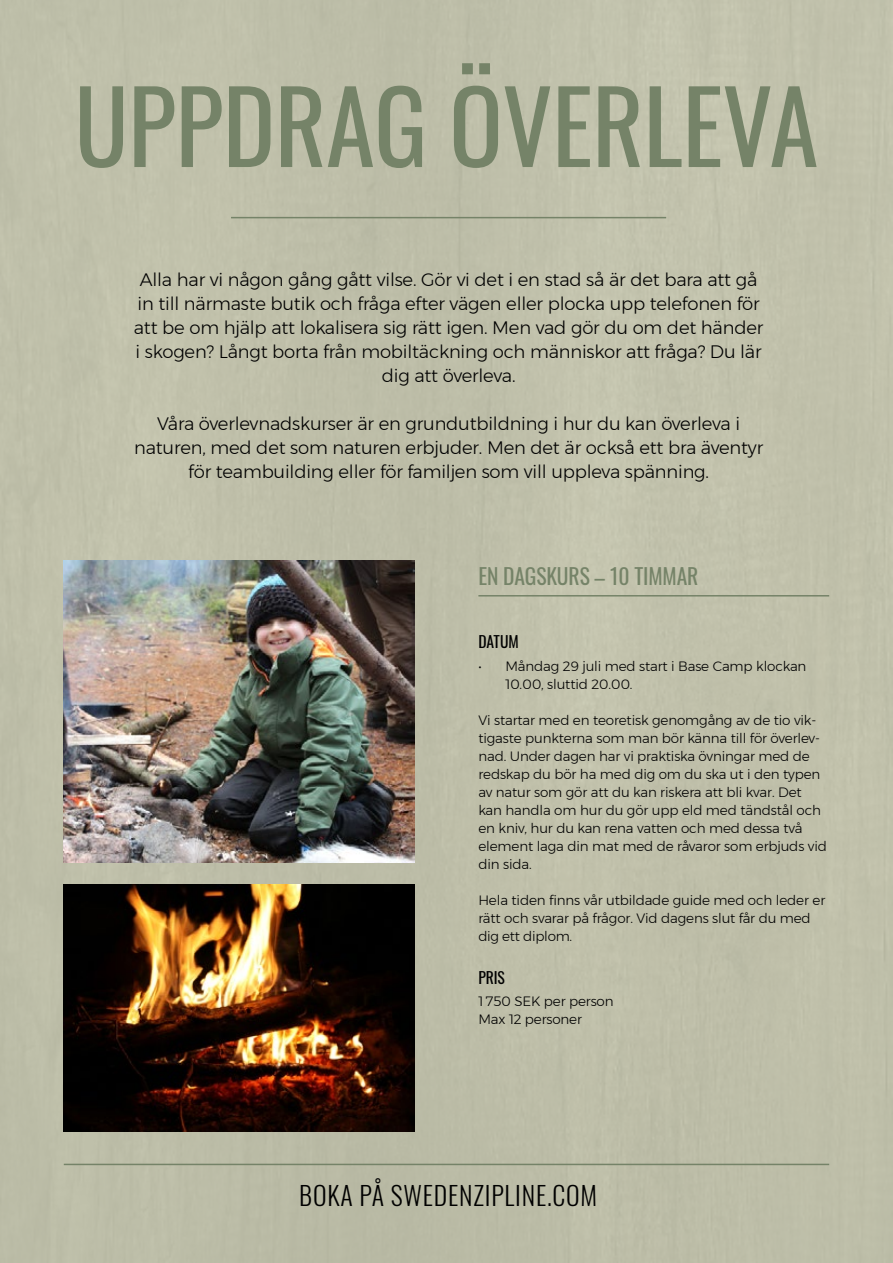
<style>
.page{position:relative;width:893px;height:1263px;background:#bfbfaa}
.page>*{position:absolute;margin:0;border:0;box-sizing:border-box;transform-origin:0 0}
.t1{font:99.6px "Oswald";letter-spacing:-.005em;color:#758368}
.t2{font:300 25.8px "Oswald";letter-spacing:.03em;color:#000}
.t3{font:21.6px "Oswald";letter-spacing:-.005em;color:#758368}
.t4{font:300 18px/24px "Montserrat";letter-spacing:-.01em;color:#000;text-align:center}
.t5{font:15.6px "Oswald";letter-spacing:-.005em;color:#000}
.t6{font:300 13.5px/18px "Montserrat";letter-spacing:-.01em;color:#000}
</style>
<div class="page">
<hr style="left:231px;top:217px;width:435px;height:1px;background:#758368">
<hr style="left:64px;top:1164px;width:765px;height:1px;background:#758368">
<img style="left:64px;top:561px;width:351px;height:301px">
<hr style="left:478px;top:595px;width:351px;height:1px;background:#758368">
<img style="left:64px;top:884px;width:351px;height:248px">
<h1 class="t1" style="left:75px;top:38px;width:745px">UPPDRAG ÖVERLEVA</h1>
<p class="t4" style="left:134px;top:267px;width:631px">Alla har vi någon gång gått vilse. Gör vi det i en stad så är det bara att gå in till närmaste butik och fråga efter vägen eller plocka upp telefonen för att be om hjälp att lokalisera sig rätt igen. Men vad gör du om det händer i skogen? Långt borta från mobiltäckning och människor att fråga? Du lär dig att överleva.</p>
<h3 class="t4" style="left:134px;top:411px;width:631px">Våra överlevnadskurser är en grundutbildning i hur du kan överleva i naturen, med det som naturen erbjuder. Men det är också ett bra äventyr för teambuilding eller för familjen som vill uppleva spänning.</h3>
<h3 class="t3" style="left:478px;top:557px;width:222px">EN DAGSKURS – 10 TIMMAR</h3>
<p class="t5" style="left:478px;top:628px;width:42px">DATUM</p>
<p class="t6" style="left:505px;top:657px;width:303px;text-indent:-27px">• Måndag 29 juli med start i Base Camp klockan<br>10.00, sluttid 20.00.</p>
<p class="t6" style="left:478px;top:711px;width:350px">Vi startar med en teoretisk genomgång av de tio vik&shy;tigaste punkterna som man bör känna till för överlev&shy;nad. Under dagen har vi praktiska övningar med de redskap du bör ha med dig om du ska ut i den typen av natur som gör att du kan riskera att bli kvar. Det kan handla om hur du gör upp eld med tändstål och en kniv, hur du kan rena vatten och med dessa två element laga din mat med de råvaror som erbjuds vid din sida.</p>
<p class="t6" style="left:478px;top:891px;width:348px">Hela tiden finns vår utbildade guide med och leder er rätt och svarar på frågor. Vid dagens slut får du med dig ett diplom.</p>
<p class="t5" style="left:478px;top:964px;width:28px">PRIS</p>
<p class="t6" style="left:478px;top:992px;width:137px">1 750 SEK per person<br>Max 12 personer</p>
<h2 class="t2" style="left:299px;top:1172px;width:300px">BOKA PÅ SWEDENZIPLINE.COM</h2>
</div>
